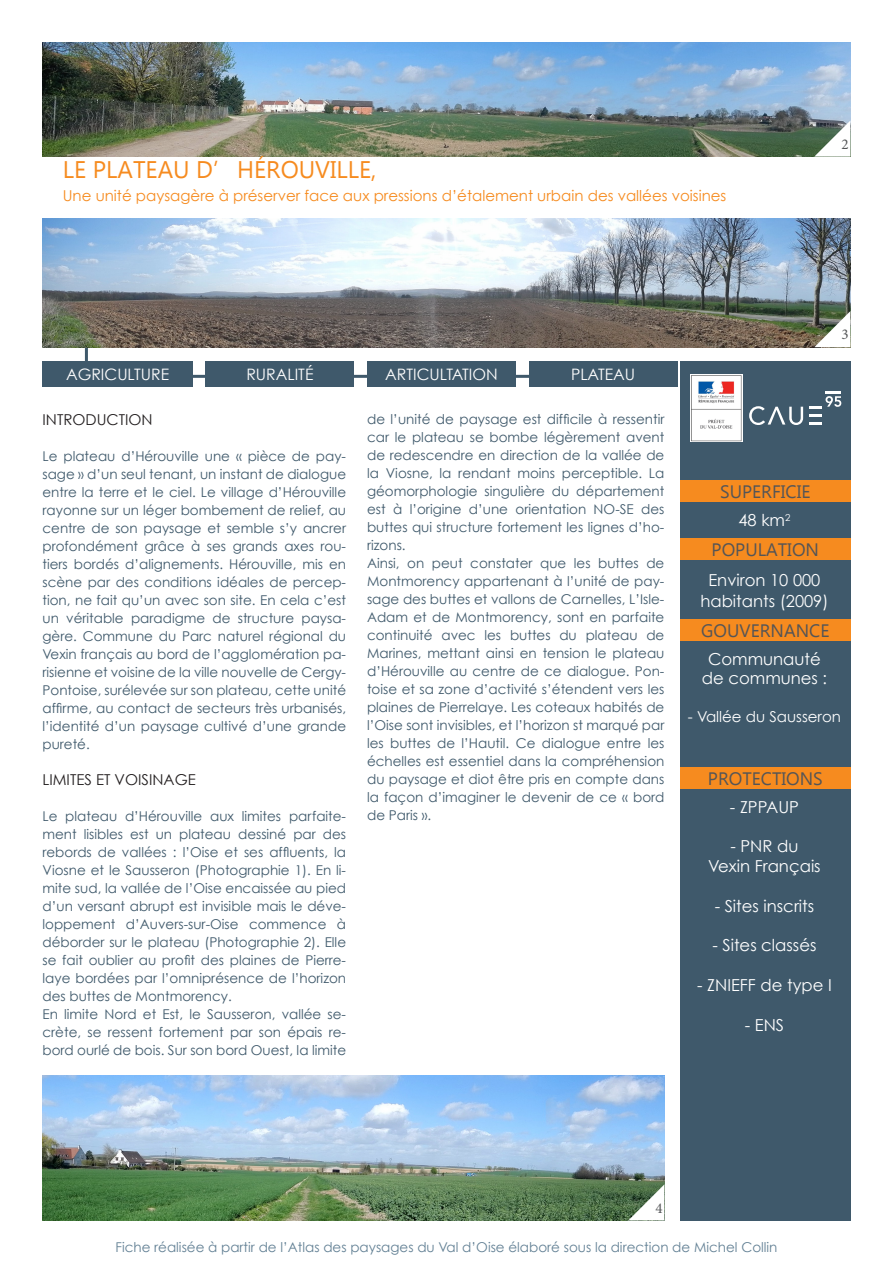
<style>
.page{position:relative;width:893px;height:1263px;background:#fff}
.page>*{position:absolute;margin:0;border:0;box-sizing:border-box;transform-origin:0 0}
.t1{font:24px "Microsoft Tai Le";color:#f68b1f}
.t2{font:18px "Microsoft Tai Le";color:#545557}
.t3{font:16.5px "Century Gothic";color:#fff}
.t4{font:15.75px "Century Gothic";color:#fff}
.t5{font:15px "Century Gothic";color:#f68b1f}
.t6{font:15px "Century Gothic";color:#231f20}
.t7{font:15px "Century Gothic";color:#fff}
.t8{font:15px "Minion Pro";color:#545557}
.t9{font:13.5px/18px "Century Gothic";color:#3f596b;text-align:justify}
.t10{font:13.5px "Century Gothic";color:#628094}
</style>
<div class="page">
<hr style="left:100px;top:375px;width:577px;height:3px;background:#3f596b">
<hr style="left:85px;top:328px;width:3px;height:48px;background:#3f596b">
<img style="left:43px;top:43px;width:807px;height:114px">
<div style="left:43px;top:361px;width:150px;height:26px;background:#3f596b"></div>
<div style="left:205px;top:361px;width:149px;height:26px;background:#3f596b"></div>
<div style="left:367px;top:361px;width:149px;height:26px;background:#3f596b"></div>
<div style="left:529px;top:361px;width:148px;height:26px;background:#3f596b"></div>
<img style="left:43px;top:219px;width:807px;height:128px">
<svg style="left:814px;top:120px;width:36px;height:37px"></svg>
<svg style="left:814px;top:311px;width:36px;height:36px"></svg>
<img style="left:43px;top:1076px;width:621px;height:144px">
<div style="left:680px;top:361px;width:170px;height:859px;background:#3f596b"></div>
<div style="left:680px;top:481px;width:170px;height:21px;background:#f68b1f"></div>
<div style="left:680px;top:538px;width:170px;height:22px;background:#f68b1f"></div>
<div style="left:680px;top:620px;width:170px;height:21px;background:#f68b1f"></div>
<div style="left:680px;top:767px;width:170px;height:21px;background:#f68b1f"></div>
<img style="left:690px;top:374px;width:53px;height:68px">
<svg style="left:628px;top:1184px;width:36px;height:36px"></svg>
<svg style="left:749px;top:406px;width:54px;height:19px"></svg>
<svg style="left:809px;top:391px;width:32px;height:34px"></svg>
<p class="t1" style="left:63px;top:156px;width:315px">LE PLATEAU D’HÉROUVILLE,</p>
<p class="t5" style="left:63px;top:186px;width:665px">Une unité paysagère à préserver face aux pressions d’étalement urbain des vallées voisines</p>
<p class="t4" style="left:66px;top:365px;width:105px">AGRICULTURE</p>
<p class="t4" style="left:246px;top:365px;width:69px">RURALITÉ</p>
<p class="t4" style="left:385px;top:365px;width:114px">ARTICULTATION</p>
<p class="t4" style="left:571px;top:365px;width:66px">PLATEAU</p>
<p class="t8" style="left:841px;top:134px;width:9px">2</p>
<p class="t8" style="left:841px;top:325px;width:9px">3</p>
<p class="t6" style="left:43px;top:410px;width:112px">INTRODUCTION</p>
<p class="t9" style="left:43px;top:447px;width:305px">Le plateau d’Hérouville une « pièce de pay&shy;sage » d’un seul tenant, un instant de dialogue entre la terre et le ciel. Le village d’Hérouville rayonne sur un léger bombement de relief, au centre de son paysage et semble s’y ancrer profondément grâce à ses grands axes rou&shy;tiers bordés d’alignements. Hérouville, mis en scène par des conditions idéales de percep&shy;tion, ne fait qu’un avec son site. En cela c’est un véritable paradigme de structure paysa&shy;gère. Commune du Parc naturel régional du Vexin français au bord de l’agglomération pa&shy;risienne et voisine de la ville nouvelle de Cergy-Pontoise, surélevée sur son plateau, cette unité affirme, au contact de secteurs très urbanisés, l’identité d’un paysage cultivé d’une grande pureté.</p>
<p class="t6" style="left:43px;top:770px;width:155px">LIMITES ET VOISINAGE</p>
<p class="t9" style="left:43px;top:807px;width:305px">Le plateau d’Hérouville aux limites parfaite&shy;ment lisibles est un plateau dessiné par des rebords de vallées : l’Oise et ses affluents, la Viosne et le Sausseron (Photographie 1). En li&shy;mite sud, la vallée de l’Oise encaissée au pied d’un versant abrupt est invisible mais le déve&shy;loppement d’Auvers-sur-Oise commence à déborder sur le plateau (Photographie 2). Elle se fait oublier au profit des plaines de Pierre&shy;laye bordées par l’omniprésence de l’horizon des buttes de Montmorency.</p>
<p class="t9" style="left:43px;top:1005px;width:305px">En limite Nord et Est, le Sausseron, vallée se&shy;crète, se ressent fortement par son épais re&shy;bord ourlé de bois. Sur son bord Ouest, la limite</p>
<p class="t9" style="left:367px;top:410px;width:299px">de l’unité de paysage est difficile à ressentir car le plateau se bombe légèrement avent de redescendre en direction de la vallée de la Viosne, la rendant moins perceptible. La géomorphologie singulière du département est à l’origine d’une orientation NO-SE des buttes qui structure fortement les lignes d’ho&shy;rizons.</p>
<p class="t9" style="left:367px;top:554px;width:299px">Ainsi, on peut constater que les buttes de Montmorency appartenant à l’unité de pay&shy;sage des buttes et vallons de Carnelles, L’Isle-Adam et de Montmorency, sont en parfaite continuité avec les buttes du plateau de Marines, mettant ainsi en tension le plateau d’Hérouville au centre de ce dialogue. Pon&shy;toise et sa zone d’activité s’étendent vers les plaines de Pierrelaye. Les coteaux habités de l’Oise sont invisibles, et l’horizon st marqué par les buttes de l’Hautil. Ce dialogue entre les échelles est essentiel dans la compréhension du paysage et diot être pris en compte dans la façon d’imaginer le devenir de ce « bord de Paris ».</p>
<p class="t2" style="left:720px;top:481px;width:92px">SUPERFICIE</p>
<p class="t3" style="left:738px;top:510px;width:53px">48 km<sup>2</sup></p>
<p class="t2" style="left:712px;top:539px;width:109px">POPULATION</p>
<p class="t3" style="left:708px;top:570px;width:113px">Environ 10 000</p>
<p class="t3" style="left:700px;top:591px;width:130px">habitants (2009)</p>
<p class="t2" style="left:701px;top:620px;width:130px">GOUVERNANCE</p>
<p class="t3" style="left:708px;top:649px;width:114px">Communauté</p>
<p class="t3" style="left:702px;top:668px;width:127px">de communes :</p>
<p class="t7" style="left:688px;top:708px;width:155px">- Vallée du Sausseron</p>
<p class="t2" style="left:708px;top:768px;width:116px">PROTECTIONS</p>
<p class="t3" style="left:730px;top:797px;width:71px">- ZPPAUP</p>
<p class="t3" style="left:730px;top:836px;width:69px">- PNR du</p>
<p class="t3" style="left:708px;top:856px;width:114px">Vexin Français</p>
<p class="t3" style="left:715px;top:896px;width:101px">- Sites inscrits</p>
<p class="t3" style="left:712px;top:935px;width:106px">- Sites classés</p>
<p class="t3" style="left:697px;top:975px;width:136px">- ZNIEFF de type I</p>
<p class="t3" style="left:745px;top:1014px;width:41px">- ENS</p>
<p class="t8" style="left:655px;top:1198px;width:9px">4</p>
<p class="t10" style="left:115px;top:1239px;width:663px">Fiche réalisée à partir de l’Atlas des paysages du Val d’Oise élaboré sous la direction de Michel Collin</p>
</div>
